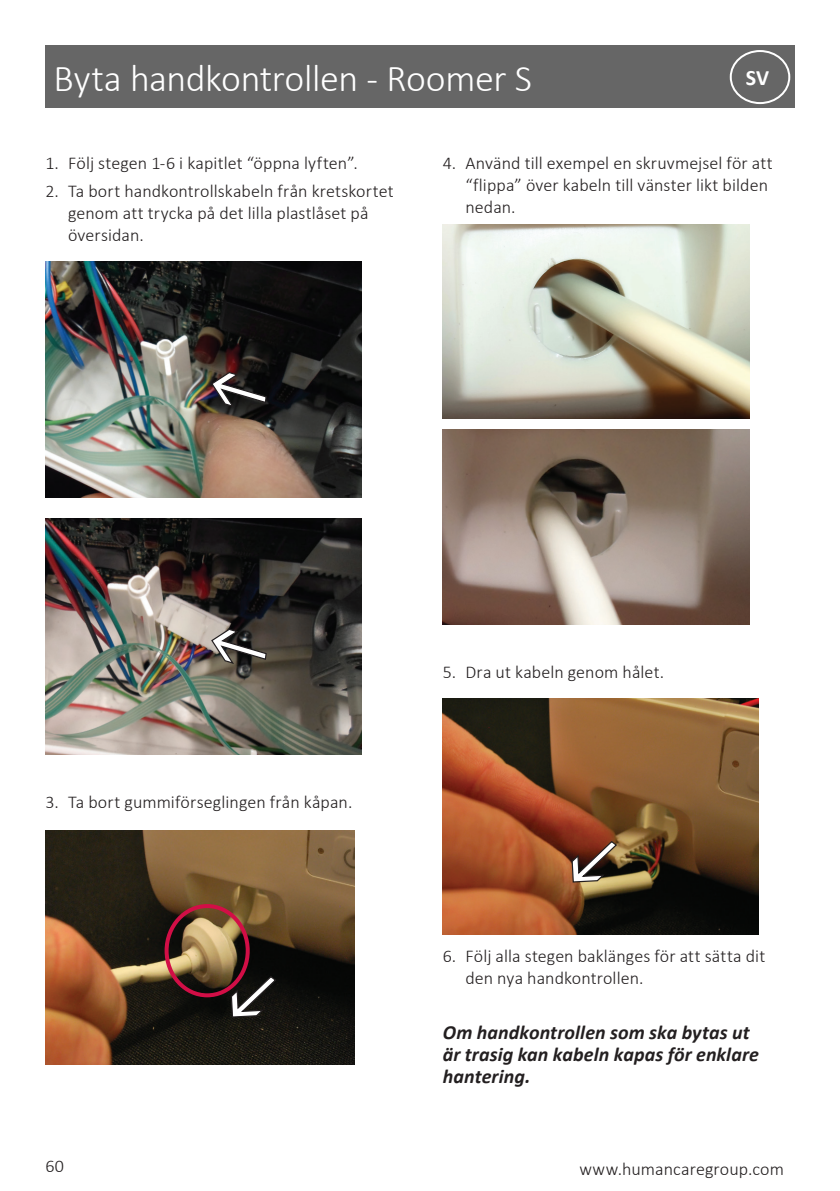
<style>
.page{position:relative;width:840px;height:1191px;background:#fff}
.page>*{position:absolute;margin:0;border:0;box-sizing:border-box;transform-origin:0 0}
.t1{font:300 38px "Calibri";letter-spacing:-.01em;color:#fff}
.t2{font:700 22px "Calibri";color:#fff}
.t3{font:italic 700 20px/22px "Calibri";letter-spacing:.005em;color:#231f20}
.t4{font:300 18px/22px "Calibri";letter-spacing:.005em;color:#231f20}
</style>
<div class="page">
<div style="left:45px;top:45px;width:749px;height:63px;background:#666"></div>
<div style="left:729px;top:50px;width:60px;height:54px;border:2px solid #fff;border-radius:50%"></div>
<img style="left:45px;top:262px;width:316px;height:236px">
<svg style="left:210px;top:371px;width:57px;height:37px;background:#484444"></svg>
<img style="left:45px;top:519px;width:316px;height:235px">
<svg style="left:210px;top:627px;width:57px;height:38px;background:#6a6561"></svg>
<img style="left:45px;top:830px;width:309px;height:234px">
<div style="left:164px;top:904px;width:85px;height:93px;border:4px solid #d20e46;border-radius:50%"></div>
<svg style="left:229px;top:975px;width:48px;height:43px"></svg>
<img style="left:442px;top:224px;width:306px;height:195px">
<img style="left:442px;top:430px;width:306px;height:194px">
<img style="left:442px;top:698px;width:316px;height:236px">
<svg style="left:570px;top:840px;width:47px;height:43px"></svg>
<h1 class="t1" style="left:54px;top:55px;width:479px">Byta handkontrollen - Roomer S</h1>
<p class="t2" style="left:745px;top:62px;width:25px">SV</p>
<p class="t4" style="left:45px;top:152px;width:314px">1. Följ stegen 1-6 i kapitlet “öppna lyften”.</p>
<p class="t4" style="left:68px;top:180px;width:327px;text-indent:-23px">2. Ta bort handkontrollskabeln från kretskortet genom att trycka på det lilla plastlåset på översidan.</p>
<p class="t4" style="left:465px;top:152px;width:309px;text-indent:-23px">4. Använd till exempel en skruvmejsel för att “flippa” över kabeln till vänster likt bilden nedan.</p>
<p class="t4" style="left:45px;top:790px;width:308px">3. Ta bort gummiförseglingen från kåpan.</p>
<p class="t4" style="left:442px;top:660px;width:223px">5. Dra ut kabeln genom hålet.</p>
<p class="t4" style="left:465px;top:944px;width:301px;text-indent:-23px">6. Följ alla stegen baklänges för att sätta dit den nya handkontrollen.</p>
<p class="t3" style="left:442px;top:1021px;width:317px">Om handkontrollen som ska bytas ut är trasig kan kabeln kapas för enklare hantering.</p>
<p class="t4" style="left:45px;top:1155px;width:20px">60</p>
<p class="t4" style="left:579px;top:1158px;width:206px">www.humancaregroup.com</p>
</div>
